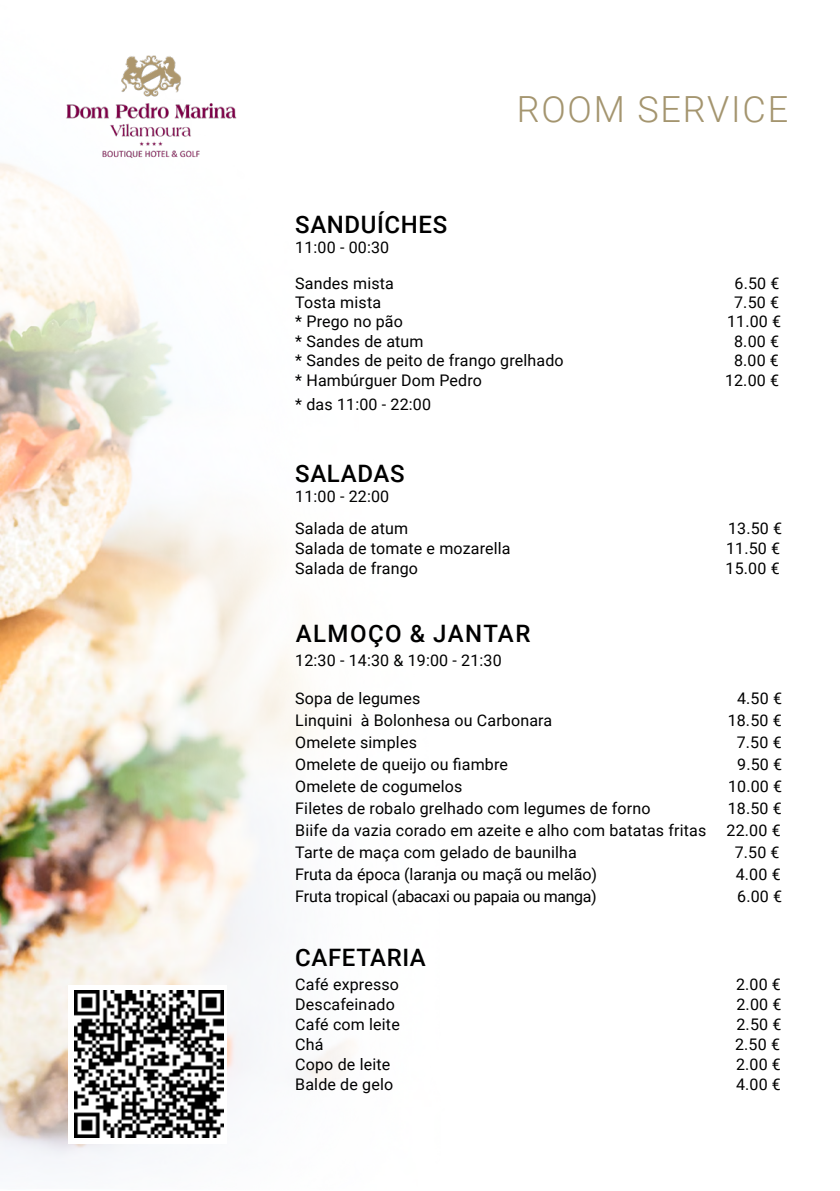
<style>
.page{position:relative;width:840px;height:1191px;background:#fff}
.page>*{position:absolute;margin:0;border:0;box-sizing:border-box;transform-origin:0 0}
.t1{font:300 36px "Roboto";letter-spacing:.05em;color:#a4956f}
.t2{font:500 24px "Roboto";letter-spacing:.025em;color:#000}
.t3{font:500 24px "Roboto";letter-spacing:.06em;color:#000}
.t4{font:16px/32px "Roboto";letter-spacing:.01em;color:#000}
.t5{font:16px "Roboto";letter-spacing:-.025em;color:#000}
</style>
<div class="page">
<img style="left:0;top:163px;width:351px;height:1001px">
<img style="left:52px;top:55px;width:198px;height:117px">
<div style="left:68px;top:985px;width:159px;height:159px;background:#fff"></div>
<img style="left:75px;top:990px;width:148px;height:147px">
<h1 class="t1" style="left:516px;top:84px;width:273px">ROOM SERVICE</h1>
<h2 class="t2" style="left:295px;top:207px;width:153px">SANDUÍCHES</h2>
<p class="t4" style="left:295px;top:231px;width:95px">11:00 - 00:30</p>
<p class="t4" style="left:295px;top:267px;width:100px">Sandes mista</p>
<p class="t4" style="left:734px;top:267px;width:46px">6.50 €</p>
<p class="t4" style="left:295px;top:286px;width:87px">Tosta mista</p>
<p class="t4" style="left:733px;top:286px;width:46px">7.50 €</p>
<p class="t4" style="left:295px;top:305px;width:109px">* Prego no pão</p>
<p class="t4" style="left:726px;top:305px;width:56px">11.00 €</p>
<p class="t4" style="left:295px;top:324px;width:130px">* Sandes de atum</p>
<p class="t4" style="left:733px;top:324px;width:46px">8.00 €</p>
<p class="t4" style="left:295px;top:343px;width:270px">* Sandes de peito de frango grelhado</p>
<p class="t4" style="left:733px;top:343px;width:46px">8.00 €</p>
<p class="t4" style="left:295px;top:363px;width:188px">* Hambúrguer Dom Pedro</p>
<p class="t4" style="left:724px;top:363px;width:56px">12.00 €</p>
<p class="t4" style="left:295px;top:387px;width:137px">* das 11:00 - 22:00</p>
<h2 class="t2" style="left:295px;top:456px;width:111px">SALADAS</h2>
<p class="t4" style="left:295px;top:479px;width:114px">11:00 - 22:00<br>Salada de atum</p>
<p class="t4" style="left:727px;top:511px;width:56px">13.50 €</p>
<p class="t4" style="left:295px;top:531px;width:217px">Salada de tomate e mozarella</p>
<p class="t4" style="left:725px;top:531px;width:56px">11.50 €</p>
<p class="t4" style="left:295px;top:551px;width:124px">Salada de frango</p>
<p class="t4" style="left:725px;top:551px;width:56px">15.00 €</p>
<h2 class="t3" style="left:295px;top:616px;width:236px">ALMOÇO &amp; JANTAR</h2>
<p class="t4" style="left:295px;top:643px;width:208px">12:30 - 14:30 &amp; 19:00 - 21:30</p>
<p class="t4" style="left:295px;top:681px;width:126px">Sopa de legumes</p>
<p class="t4" style="left:736px;top:681px;width:46px">4.50 €</p>
<p class="t4" style="left:295px;top:703px;width:258px">Linquini à Bolonhesa ou Carbonara</p>
<p class="t4" style="left:727px;top:703px;width:56px">18.50 €</p>
<p class="t4" style="left:295px;top:725px;width:123px">Omelete simples</p>
<p class="t4" style="left:736px;top:725px;width:46px">7.50 €</p>
<p class="t4" style="left:295px;top:747px;width:214px">Omelete de queijo ou fiambre</p>
<p class="t4" style="left:736px;top:747px;width:46px">9.50 €</p>
<p class="t4" style="left:295px;top:769px;width:169px">Omelete de cogumelos</p>
<p class="t4" style="left:727px;top:769px;width:56px">10.00 €</p>
<p class="t4" style="left:295px;top:791px;width:356px">Filetes de robalo grelhado com legumes de forno</p>
<p class="t4" style="left:727px;top:791px;width:56px">18.50 €</p>
<p class="t4" style="left:295px;top:813px;width:412px">Biife da vazia corado em azeite e alho com batatas fritas</p>
<p class="t4" style="left:726px;top:813px;width:56px">22.00 €</p>
<p class="t4" style="left:295px;top:835px;width:283px">Tarte de maça com gelado de baunilha</p>
<p class="t4" style="left:734px;top:835px;width:46px">7.50 €</p>
<p class="t4" style="left:295px;top:857px;width:303px">Fruta da época (laranja ou maçã ou melão)</p>
<p class="t4" style="left:735px;top:857px;width:46px">4.00 €</p>
<p class="t5" style="left:295px;top:885px;width:303px">Fruta tropical (abacaxi ou papaia ou manga)</p>
<p class="t4" style="left:736px;top:879px;width:46px">6.00 €</p>
<h2 class="t2" style="left:295px;top:940px;width:132px">CAFETARIA</h2>
<p class="t4" style="left:295px;top:967px;width:105px">Café expresso</p>
<p class="t4" style="left:735px;top:967px;width:46px">2.00 €</p>
<p class="t4" style="left:295px;top:987px;width:101px">Descafeinado</p>
<p class="t4" style="left:736px;top:987px;width:46px">2.00 €</p>
<p class="t4" style="left:295px;top:1007px;width:106px">Café com leite</p>
<p class="t4" style="left:736px;top:1007px;width:46px">2.50 €</p>
<p class="t4" style="left:295px;top:1027px;width:30px">Chá</p>
<p class="t4" style="left:734px;top:1027px;width:46px">2.50 €</p>
<p class="t4" style="left:295px;top:1047px;width:96px">Copo de leite</p>
<p class="t4" style="left:735px;top:1047px;width:46px">2.00 €</p>
<p class="t4" style="left:295px;top:1067px;width:99px">Balde de gelo</p>
<p class="t4" style="left:735px;top:1067px;width:46px">4.00 €</p>
</div>
